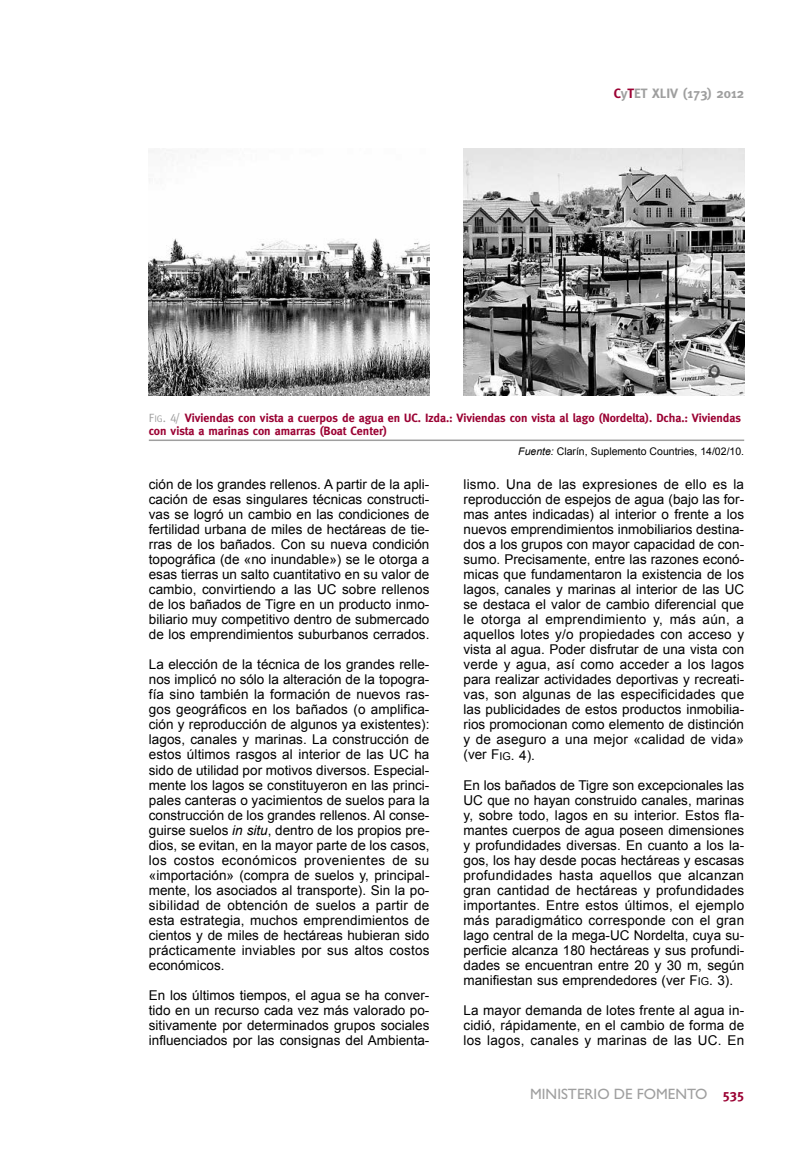
<style>
.page{position:relative;width:808px;height:1149px;background:#fff}
.page>*{position:absolute;margin:0;border:0;box-sizing:border-box;transform-origin:0 0}
.t1{font:15px "Gill Sans";color:#9f9f9f}
.t2{font:13.5px/15px "Arial";color:#000;text-align:justify}
.t3{font:700 13.5px "Meta";color:#9f9f9f}
.t4{font:700 12px/13.2px "Meta";color:#9b0233}
.t5{font:10.5px "Arial";color:#000}
.s1{color:#9b0233}
.s2{font-family:"Meta Caps";font-weight:400;color:#9f9f9f}
.s3{font-family:"Meta Caps";font-weight:400;font-size:9.6px;color:#9f9f9f}
.s4{font-style:italic}
.s5{font-size:10.8px}
.s6{font-family:"Meta";font-weight:700;font-size:13.5px;color:#9b0233}
</style>
<div class="page">
<img style="left:149px;top:150px;width:280px;height:245px">
<img style="left:463px;top:149px;width:281px;height:246px">
<hr style="left:149px;top:439px;width:595px;height:2px;background:#9f9f9f">
<p class="t3" style="left:614px;top:88px;width:132px"><span class="s1">C</span>y<span class="s1">T</span>ET XLIV (173) 2012</p>
<p class="t4" style="left:149px;top:412px;width:594px"><span class="s2">F</span><span class="s3">IG</span><span class="s2">. 4/</span> Viviendas con vista a cuerpos de agua en UC. Izda.: Viviendas con vista al lago (Nordelta). Dcha.: Viviendas con vista a marinas con amarras (Boat Center)</p>
<p class="t5" style="left:518px;top:445px;width:227px"><span class="s4">Fuente:</span> Clarín, Suplemento Countries, 14/02/10.</p>
<p class="t2" style="left:149px;top:477px;width:282px">ción de los grandes rellenos. A partir de la apli&shy;cación de esas singulares técnicas constructi&shy;vas se logró un cambio en las condiciones de fertilidad urbana de miles de hectáreas de tie&shy;rras de los bañados. Con su nueva condición topográfica (de «no inundable») se le otorga a esas tierras un salto cuantitativo en su valor de cambio, convirtiendo a las UC sobre rellenos de los bañados de Tigre en un producto inmo&shy;biliario muy competitivo dentro de submercado de los emprendimientos suburbanos cerrados.</p>
<p class="t2" style="left:149px;top:657px;width:282px">La elección de la técnica de los grandes relle&shy;nos implicó no sólo la alteración de la topogra&shy;fía sino también la formación de nuevos ras&shy;gos geográficos en los bañados (o amplifica&shy;ción y reproducción de algunos ya existentes): lagos, canales y marinas. La construcción de estos últimos rasgos al interior de las UC ha sido de utilidad por motivos diversos. Especial&shy;mente los lagos se constituyeron en las princi&shy;pales canteras o yacimientos de suelos para la construcción de los grandes rellenos. Al conse&shy;guirse suelos <span class="s4">in situ</span>, dentro de los propios pre&shy;dios, se evitan, en la mayor parte de los casos, los costos económicos provenientes de su «importación» (compra de suelos y, principal&shy;mente, los asociados al transporte). Sin la po&shy;sibilidad de obtención de suelos a partir de esta estrategia, muchos emprendimientos de cientos y de miles de hectáreas hubieran sido prácticamente inviables por sus altos costos económicos.</p>
<p class="t2" style="left:149px;top:987px;width:282px">En los últimos tiempos, el agua se ha conver&shy;tido en un recurso cada vez más valorado po&shy;sitivamente por determinados grupos sociales influenciados por las consignas del Ambienta-</p>
<p class="t2" style="left:463px;top:477px;width:282px">lismo. Una de las expresiones de ello es la reproducción de espejos de agua (bajo las for&shy;mas antes indicadas) al interior o frente a los nuevos emprendimientos inmobiliarios destina&shy;dos a los grupos con mayor capacidad de con&shy;sumo. Precisamente, entre las razones econó&shy;micas que fundamentaron la existencia de los lagos, canales y marinas al interior de las UC se destaca el valor de cambio diferencial que le otorga al emprendimiento y, más aún, a aquellos lotes y/o propiedades con acceso y vista al agua. Poder disfrutar de una vista con verde y agua, así como acceder a los lagos para realizar actividades deportivas y recreati&shy;vas, son algunas de las especificidades que las publicidades de estos productos inmobilia&shy;rios promocionan como elemento de distinción y de aseguro a una mejor «calidad de vida» (ver F<span class="s5">IG</span>. 4).</p>
<p class="t2" style="left:463px;top:777px;width:282px">En los bañados de Tigre son excepcionales las UC que no hayan construido canales, marinas y, sobre todo, lagos en su interior. Estos fla&shy;mantes cuerpos de agua poseen dimensiones y profundidades diversas. En cuanto a los la&shy;gos, los hay desde pocas hectáreas y escasas profundidades hasta aquellos que alcanzan gran cantidad de hectáreas y profundidades importantes. Entre estos últimos, el ejemplo más paradigmático corresponde con el gran lago central de la mega-UC Nordelta, cuya su&shy;perficie alcanza 180 hectáreas y sus profundi&shy;dades se encuentran entre 20 y 30 m, según manifiestan sus emprendedores (ver F<span class="s5">IG</span>. 3).</p>
<p class="t2" style="left:463px;top:1002px;width:282px">La mayor demanda de lotes frente al agua in&shy;cidió, rápidamente, en el cambio de forma de los lagos, canales y marinas de las UC. En</p>
<p class="t1" style="left:530px;top:1088px;width:216px">MINISTERIO DE FOMENTO <span class="s6">535</span></p>
</div>
